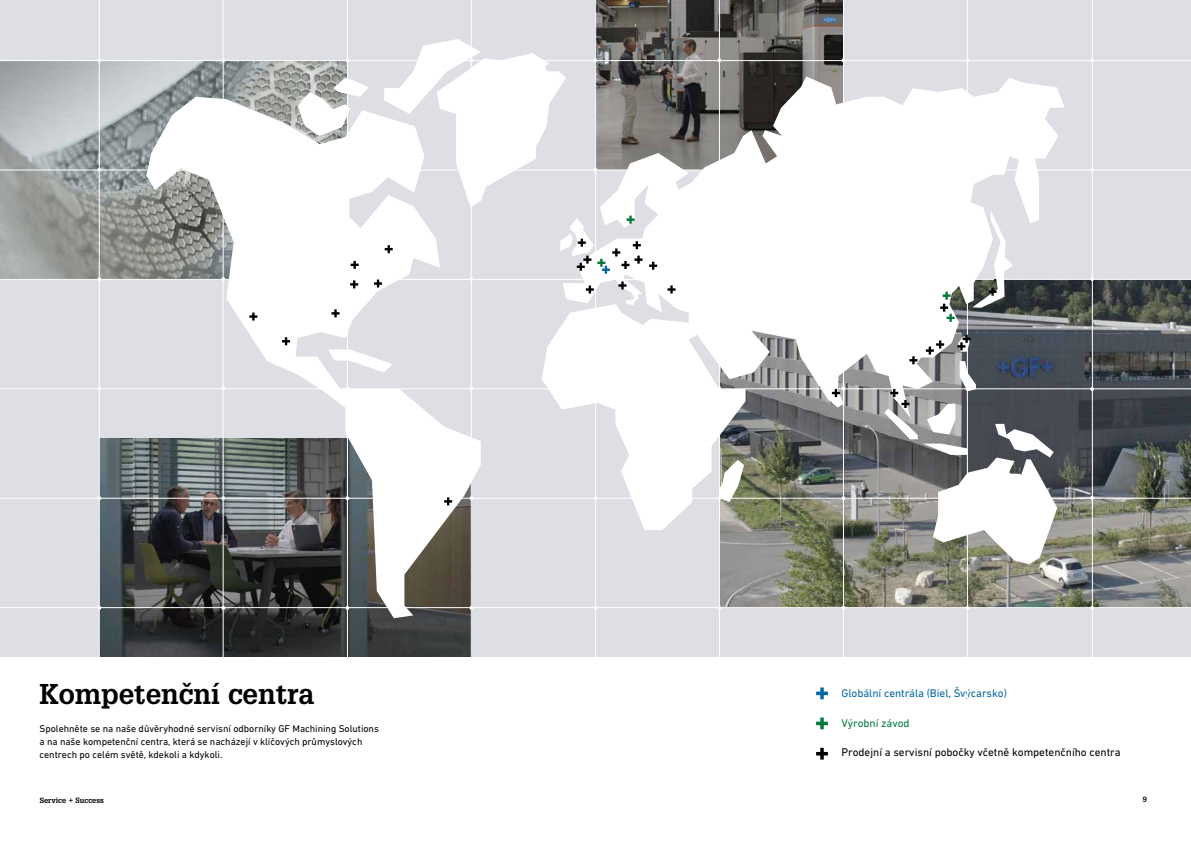
<style>
.page{position:relative;width:1191px;height:842px;background:#fff}
.page>*{position:absolute;margin:0;border:0;box-sizing:border-box;transform-origin:0 0}
.t1{font:700 28px "Glypha LT Pro";color:#000}
.t2{font:11.3px "DIN Next W1 G";color:#000}
.t3{font:11.3px "DIN Next W1 G";color:#0067a2}
.t4{font:11.3px "DIN Next W1 G";color:#03783b}
.t5{font:10px/13px "DIN Next W1 G";color:#000}
.t6{font:700 7.5px "Glypha";color:#000}
.t7{font:700 7.5px "Glypha LT Pro";color:#000}
</style>
<div class="page">
<div style="left:0;top:0;width:1191px;height:657px;background:#dddfe4"></div>
<img style="left:100px;top:439px;width:371px;height:218px">
<img style="left:720px;top:280px;width:471px;height:327px">
<img style="left:0;top:61px;width:347px;height:218px">
<img style="left:596px;top:0;width:247px;height:76px">
<svg style="left:816px;top:717px;width:12px;height:12px"></svg>
<svg style="left:816px;top:687px;width:12px;height:12px"></svg>
<svg style="left:816px;top:748px;width:12px;height:12px"></svg>
<hr style="left:0;top:498px;width:1191px;height:1px;background:#fff">
<hr style="left:0;top:607px;width:1191px;height:1px;background:#fff">
<hr style="left:0;top:170px;width:1191px;height:1px;background:#fff">
<hr style="left:0;top:60px;width:1191px;height:1px;background:#fff">
<hr style="left:0;top:389px;width:1191px;height:1px;background:#fff">
<hr style="left:0;top:279px;width:1191px;height:1px;background:#fff">
<hr style="left:99px;top:0;width:1px;height:717px;background:#fff">
<hr style="left:719px;top:0;width:1px;height:717px;background:#fff">
<hr style="left:595px;top:0;width:1px;height:717px;background:#fff">
<hr style="left:471px;top:0;width:1px;height:717px;background:#fff">
<hr style="left:967px;top:0;width:1px;height:535px;background:#fff">
<hr style="left:1092px;top:0;width:1px;height:509px;background:#fff">
<hr style="left:347px;top:0;width:1px;height:717px;background:#fff">
<hr style="left:223px;top:0;width:1px;height:717px;background:#fff">
<hr style="left:967px;top:498px;width:1px;height:218px;background:#fff">
<hr style="left:1092px;top:498px;width:1px;height:218px;background:#fff">
<hr style="left:843px;top:0;width:1px;height:686px;background:#fff">
<svg style="left:146px;top:97px;width:335px;height:521px"></svg>
<svg style="left:328px;top:349px;width:64px;height:23px"></svg>
<svg style="left:297px;top:78px;width:72px;height:58px"></svg>
<svg style="left:384px;top:39px;width:180px;height:168px"></svg>
<svg style="left:542px;top:76px;width:522px;height:454px;fill:#fff"></svg>
<svg style="left:385px;top:245px;width:8px;height:8px"></svg>
<svg style="left:345px;top:261px;width:14px;height:27px"></svg>
<svg style="left:331px;top:309px;width:8px;height:8px"></svg>
<svg style="left:249px;top:313px;width:8px;height:8px"></svg>
<svg style="left:444px;top:497px;width:8px;height:8px"></svg>
<svg style="left:282px;top:337px;width:8px;height:8px"></svg>
<svg style="left:374px;top:280px;width:8px;height:8px"></svg>
<svg style="left:667px;top:285px;width:8px;height:8px"></svg>
<svg style="left:649px;top:262px;width:8px;height:8px"></svg>
<svg style="left:560px;top:216px;width:82px;height:77px"></svg>
<svg style="left:832px;top:387px;width:13px;height:10px"></svg>
<svg style="left:940px;top:292px;width:14px;height:30px"></svg>
<svg style="left:961px;top:210px;width:52px;height:98px"></svg>
<svg style="left:884px;top:335px;width:173px;height:229px"></svg>
<h1 class="t1" style="left:40px;top:677px;width:276px">Kompetenční centra</h1>
<p class="t5" style="left:40px;top:722px;width:341px">Spolehněte se na naše důvěryhodné servisní odborníky GF Machining Solutions a na naše kompetenční centra, která se nacházejí v klíčových průmyslových centrech po celém světě, kdekoli a kdykoli.</p>
<p class="t6" style="left:40px;top:795px;width:66px">Service + Success</p>
<p class="t7" style="left:1143px;top:795px;width:6px">9</p>
<p class="t3" style="left:841px;top:687px;width:167px">Globální centrála (Biel, Švýcarsko)</p>
<p class="t4" style="left:841px;top:717px;width:70px">Výrobní závod</p>
<p class="t2" style="left:841px;top:746px;width:281px">Prodejní a servisní pobočky včetně kompetenčního centra</p>
</div>
